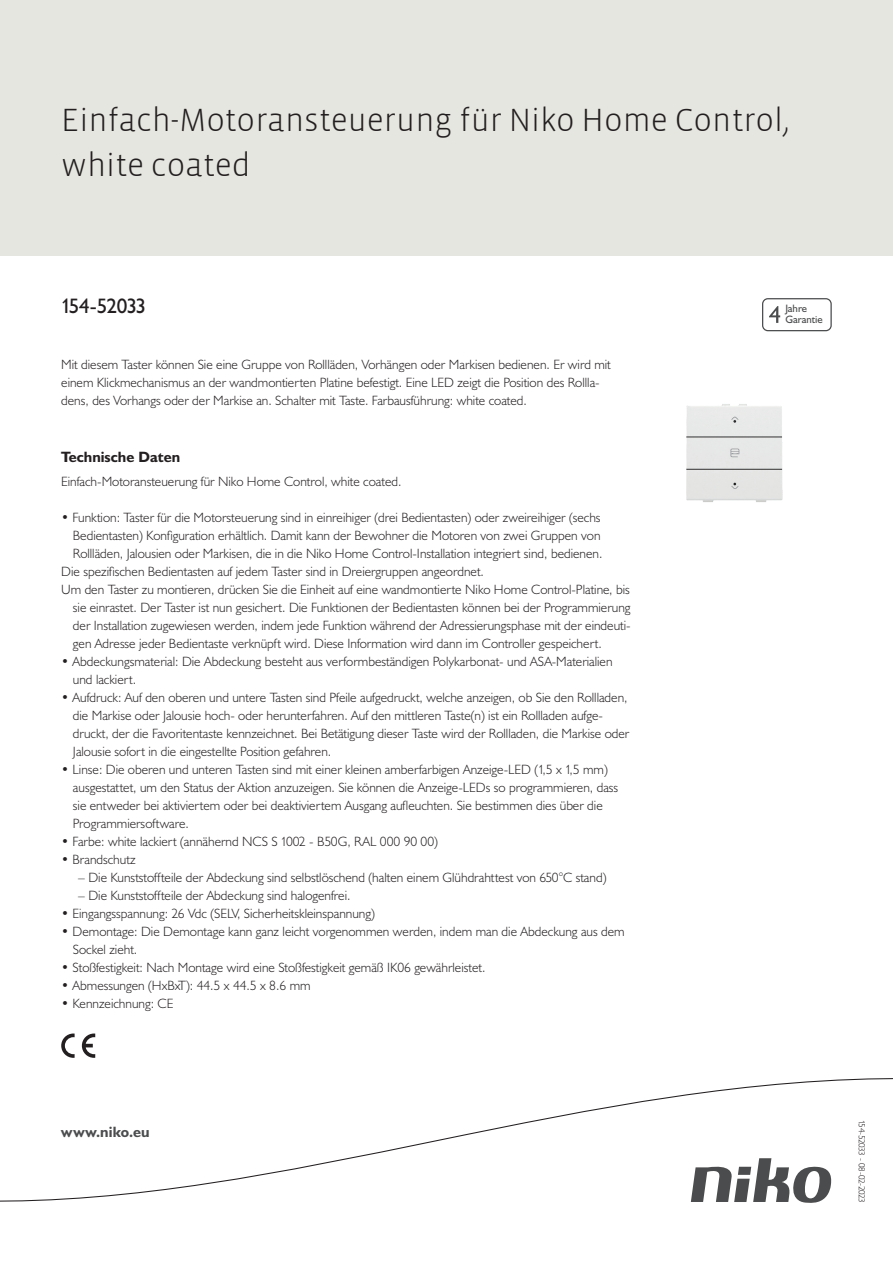
<style>
.page{position:relative;width:893px;height:1263px;background:#fff}
.page>*{position:absolute;margin:0;border:0;box-sizing:border-box;transform-origin:0 0}
.Title_datasheets{font:300 33px/45px "Vista Sans";color:#231f20}
.Article_number{font:21px "Humanist 521 BT";letter-spacing:-.045em;color:#231f20}
.Titles_parts{font:700 15px "Humanist 521 BT";color:#231f20}
.titel_afbeelding{font:700 15px "Humanist 521 BT";letter-spacing:.005em;color:#4b4c4d}
.USP_Bullets{font:300 13.5px/18px "Humanist 521 BT";color:#231f20}
.Platte_tekst_CAB{font:300 13.5px/18px "Humanist 521 BT";color:#231f20}
.USP_Bullets_level_2{font:300 13.5px "Humanist 521 BT";color:#231f20}
.t1{font:10.8px/10.8px "Humanist 521 BT";color:#4b4c4d}
.Revision{font:300 9px "Humanist 521 BT";letter-spacing:-.05em;color:#231f20}
</style>
<div class="page">
<div style="left:0;top:0;width:893px;height:255px;background:#e6e6e0"></div>
<svg style="left:82px;top:1033px;width:13px;height:25px"></svg>
<svg style="left:61px;top:1033px;width:14px;height:25px"></svg>
<svg style="left:762px;top:298px;width:70px;height:33px"></svg>
<svg style="left:0;top:1078px;width:893px;height:125px"></svg>
<img style="left:686px;top:404px;width:97px;height:98px">
<p class="Title_datasheets" style="left:61px;top:98px;width:730px">Einfach-Motoransteuerung für Niko Home Control, white coated</p>
<p class="Article_number" style="left:61px;top:293px;width:86px">154-52033</p>
<p class="t1" style="left:785px;top:303px;width:39px">Jahre<br>Garantie</p>
<p class="Platte_tekst_CAB" style="left:61px;top:355px;width:551px">Mit diesem Taster können Sie eine Gruppe von Rollläden, Vorhängen oder Markisen bedienen. Er wird mit einem Klickmechanismus an der wandmontierten Platine befestigt. Eine LED zeigt die Position des Rollla&shy;dens, des Vorhangs oder der Markise an. Schalter mit Taste. Farbausführung: white coated.</p>
<p class="Titles_parts" style="left:61px;top:447px;width:120px">Technische Daten</p>
<p class="Platte_tekst_CAB" style="left:61px;top:472px;width:342px">Einfach-Motoransteuerung für Niko Home Control, white coated.</p>
<p class="USP_Bullets" style="left:73px;top:508px;width:531px;text-indent:-12px">• Funktion: Taster für die Motorsteuerung sind in einreihiger (drei Bedientasten) oder zweireihiger (sechs<br>Bedientasten) Konfiguration erhältlich. Damit kann der Bewohner die Motoren von zwei Gruppen von<br>Rollläden, Jalousien oder Markisen, die in die Niko Home Control-Installation integriert sind, bedienen.</p>
<p class="USP_Bullets" style="left:61px;top:562px;width:424px">Die spezifischen Bedientasten auf jedem Taster sind in Dreiergruppen angeordnet.</p>
<p class="USP_Bullets" style="left:73px;top:580px;width:559px;text-align:justify;text-indent:-12px">Um den Taster zu montieren, drücken Sie die Einheit auf eine wandmontierte Niko Home Control-Platine, bis sie einrastet. Der Taster ist nun gesichert. Die Funktionen der Bedientasten können bei der Programmierung der Installation zugewiesen werden, indem jede Funktion während der Adressierungsphase mit der eindeuti&shy;gen Adresse jeder Bedientaste verknüpft wird. Diese Information wird dann im Controller gespeichert.</p>
<p class="USP_Bullets" style="left:73px;top:652px;width:541px;text-indent:-12px">• Abdeckungsmaterial: Die Abdeckung besteht aus verformbeständigen Polykarbonat- und ASA-Materialien und lackiert.</p>
<p class="USP_Bullets" style="left:73px;top:688px;width:558px;text-indent:-12px">• Aufdruck: Auf den oberen und untere Tasten sind Pfeile aufgedruckt, welche anzeigen, ob Sie den Rollladen, die Markise oder Jalousie hoch- oder herunterfahren. Auf den mittleren Taste(n) ist ein Rollladen aufge&shy;druckt, der die Favoritentaste kennzeichnet. Bei Betätigung dieser Taste wird der Rollladen, die Markise oder Jalousie sofort in die eingestellte Position gefahren.</p>
<p class="USP_Bullets" style="left:73px;top:760px;width:547px;text-indent:-12px">• Linse: Die oberen und unteren Tasten sind mit einer kleinen amberfarbigen Anzeige-LED (1,5 x 1,5 mm) ausgestattet, um den Status der Aktion anzuzeigen. Sie können die Anzeige-LEDs so programmieren, dass sie entweder bei aktiviertem oder bei deaktiviertem Ausgang aufleuchten. Sie bestimmen dies über die Programmiersoftware.</p>
<p class="USP_Bullets" style="left:61px;top:832px;width:378px">• Farbe: white lackiert (annähernd NCS S 1002 - B50G, RAL 000 90 00)</p>
<p class="USP_Bullets" style="left:61px;top:850px;width:76px">• Brandschutz</p>
<p class="USP_Bullets_level_2" style="left:78px;top:869px;width:530px">– Die Kunststoffteile der Abdeckung sind selbstlöschend (halten einem Glühdrahttest von 650°C stand)</p>
<p class="USP_Bullets_level_2" style="left:78px;top:887px;width:274px">– Die Kunststoffteile der Abdeckung sind halogenfrei.</p>
<p class="USP_Bullets" style="left:61px;top:904px;width:315px">• Eingangsspannung: 26 Vdc (SELV, Sicherheitskleinspannung)</p>
<p class="USP_Bullets" style="left:73px;top:922px;width:553px;text-indent:-12px">• Demontage: Die Demontage kann ganz leicht vorgenommen werden, indem man die Abdeckung aus dem<br>Sockel zieht.</p>
<p class="USP_Bullets" style="left:61px;top:958px;width:426px">• Stoßfestigkeit: Nach Montage wird eine Stoßfestigkeit gemäß IK06 gewährleistet.</p>
<p class="USP_Bullets" style="left:61px;top:976px;width:251px">• Abmessungen (HxBxT): 44.5 x 44.5 x 8.6 mm</p>
<p class="USP_Bullets" style="left:61px;top:994px;width:114px">• Kennzeichnung: CE</p>
<p class="titel_afbeelding" style="left:61px;top:1122px;width:90px">www.niko.eu</p>
<p class="Revision" style="left:868px;top:1120px;width:84px;rotate:90deg">154-52033 - 08-02-2023</p>
</div>
